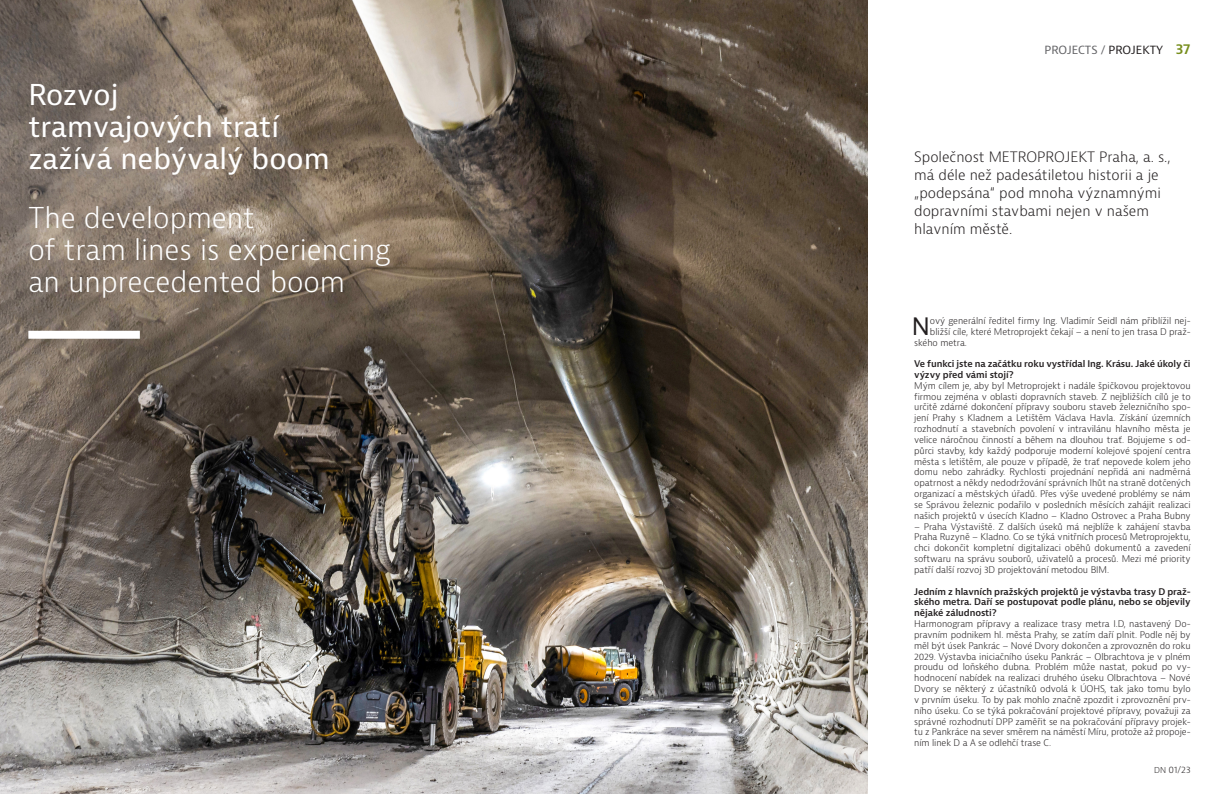
<style>
.page{position:relative;width:1219px;height:794px;background:#fff}
.page>*{position:absolute;margin:0;border:0;box-sizing:border-box;transform-origin:0 0}
.t1{font:300 28px/32px "Bernina Sans";color:#fff}
.t2{font:28px/32px "Bernina Sans";color:#fff}
.t3{font:23.4px "Bernina Sans";color:#231f20}
.t4{font:300 14px/18px "Bernina Sans";color:#231f20}
.t5{font:600 14px "Bernina Sans";color:#778e1d}
.t6{font:11px "Bernina Sans";color:#636366}
.chleba_cesky{font:300 9px/10.8px "Bernina Sans";letter-spacing:-.01em;color:#231f20;text-align:justify}
.chleba_cesky-2{font:600 9px/10.8px "Bernina Sans";letter-spacing:-.01em;color:#231f20}
.s1{color:#231f20}
.s2{font-size:8px}
</style>
<div class="page">
<img style="left:0;top:0;width:867px;height:794px">
<div style="left:28px;top:331px;width:112px;height:8px;background:#fff"></div>
<p class="t2" style="left:28px;top:79px;width:303px">Rozvoj<br>tramvajových tratí zažívá nebývalý boom</p>
<p class="t1" style="left:28px;top:203px;width:364px">The development<br>of tram lines is experiencing an unprecedented boom</p>
<p class="t6" style="left:1044px;top:42px;width:120px">PROJECTS / <span class="s1">PROJEKTY</span></p>
<h3 class="t5" style="left:1176px;top:39px;width:16px">37</h3>
<p class="t4" style="left:914px;top:148px;width:258px">Společnost METROPROJEKT Praha, a. s., má déle než padesátiletou historii a je „podepsána“ pod mnoha významnými dopravními stavbami nejen v našem hlavním městě.</p>
<p class="t3" style="left:912px;top:311px;width:20px">N</p>
<p class="chleba_cesky" style="left:930px;top:315px;width:262px">ový generální ředitel firmy Ing. Vladimír Seidl nám přiblížil nej-</p>
<p class="chleba_cesky" style="left:930px;top:326px;width:262px">bližší cíle, které Metroprojekt čekají – a není to jen trasa D praž-</p>
<p class="chleba_cesky" style="left:914px;top:337px;width:54px">ského metra.</p>
<p class="chleba_cesky-2" style="left:914px;top:359px;width:278px">Ve funkci jste na začátku roku vystřídal Ing. Krásu. Jaké úkoly či výzvy před vámi stojí?</p>
<p class="chleba_cesky" style="left:914px;top:380px;width:278px">Mým cílem je, aby byl Metroprojekt i nadále špičkovou projektovou firmou zejména v oblasti dopravních staveb. Z nejbližších cílů je to určitě zdárné dokončení přípravy souboru staveb železničního spo&shy;jení Prahy s Kladnem a Letištěm Václava Havla. Získání územních rozhodnutí a stavebních povolení v intravilánu hlavního města je velice náročnou činností a během na dlouhou trať. Bojujeme s od&shy;půrci stavby, kdy každý podporuje moderní kolejové spojení centra města s letištěm, ale pouze v případě, že trať nepovede kolem jeho domu nebo zahrádky. Rychlosti projednání nepřidá ani nadměrná opatrnost a někdy nedodržování správních lhůt na straně dotčených organizací a městských úřadů. Přes výše uvedené problémy se nám se Správou železnic podařilo v posledních měsících zahájit realizaci našich projektů v úsecích Kladno – Kladno Ostrovec a Praha Bubny</p>
<p class="chleba_cesky" style="left:914px;top:521px;width:278px">– Praha Výstaviště. Z dalších úseků má nejblíže k zahájení stavba Praha Ruzyně – Kladno. Co se týká vnitřních procesů Metroprojektu, chci dokončit kompletní digitalizaci oběhů dokumentů a zavedení softwaru na správu souborů, uživatelů a procesů. Mezi mé priority patří další rozvoj 3D projektování metodou BIM.</p>
<p class="chleba_cesky-2" style="left:914px;top:586px;width:278px;text-align:justify">Jedním z hlavních pražských projektů je výstavba trasy D praž&shy;ského metra. Daří se postupovat podle plánu, nebo se objevily nějaké záludnosti?</p>
<p class="chleba_cesky" style="left:914px;top:618px;width:278px">Harmonogram přípravy a realizace trasy metra I.D, nastavený Do&shy;pravním podnikem hl. města Prahy, se zatím daří plnit. Podle něj by měl být úsek Pankrác – Nové Dvory dokončen a zprovozněn do roku 2029. Výstavba iniciačního úseku Pankrác – Olbrachtova je v plném proudu od loňského dubna. Problém může nastat, pokud po vy&shy;hodnocení nabídek na realizaci druhého úseku Olbrachtova – Nové Dvory se některý z účastníků odvolá k ÚOHS, tak jako tomu bylo v prvním úseku. To by pak mohlo značně zpozdit i zprovoznění prv&shy;ního úseku. Co se týká pokračování projektové přípravy, považuji za správné rozhodnutí DPP zaměřit se na pokračování přípravy projek&shy;tu z Pankráce na sever směrem na náměstí Míru, protože až propoje&shy;ním linek D a A se odlehčí trase C.</p>
<p class="chleba_cesky" style="left:1154px;top:765px;width:38px"><span class="s2">DN</span> 01/23</p>
</div>
